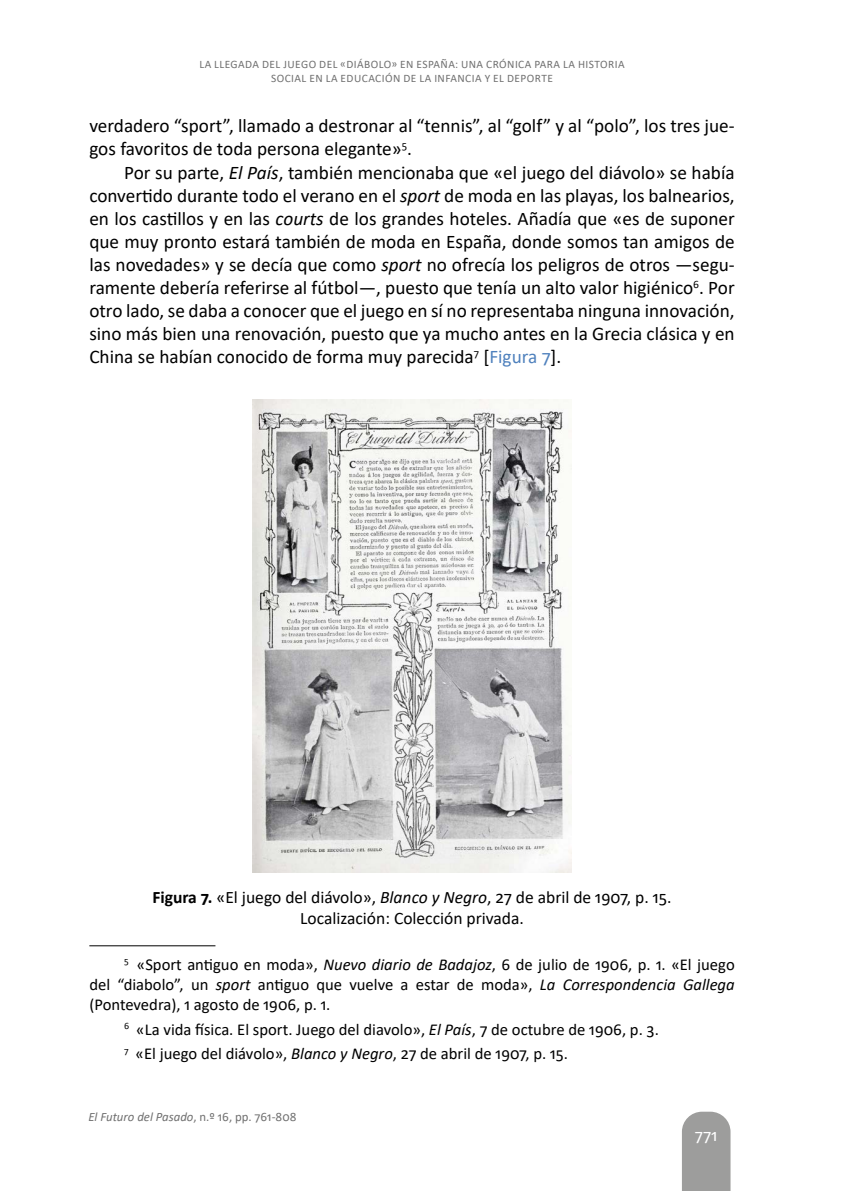
<style>
.page{position:relative;width:844px;height:1191px;background:#fff}
.page>*{position:absolute;margin:0;border:0;box-sizing:border-box;transform-origin:0 0}
.t1{font:19.25px/23.1px "Calibri";color:#000}
.t2{font:17.5px/21px "Calibri";color:#000;text-align:center}
.t3{font:17.5px "Calibri";color:#fff}
.t4{font:16.62px/19.9px "Calibri";color:#000;text-align:justify}
.t5{font:italic 12.78px "Calibri";color:#707070}
.t6{font:11.38px/13.7px "Calibri";letter-spacing:.04em;color:#707070;text-align:center}
.s1{font-style:italic}
.s2{color:#4f81bd}
.s3{font-weight:700}
.s4{font-style:normal}
</style>
<div class="page">
<svg style="left:682px;top:1111px;width:49px;height:80px;background:#a3a3a2"></svg>
<img style="left:252px;top:399px;width:319px;height:473px">
<hr style="left:89px;top:945px;width:126px;height:1px;background:#000">
<p class="t6" style="left:199px;top:57px;width:426px">LA LLEGADA DEL JUEGO DEL «DIÁBOLO» EN ESPAÑA: UNA CRÓNICA PARA LA HISTORIA<br>SOCIAL EN LA EDUCACIÓN DE LA INFANCIA Y EL DEPORTE</p>
<p class="t1" style="left:89px;top:114px;width:646px">verdadero “sport”, llamado a destronar al “tennis”, al “golf” y al “polo”, los tres jue&shy;gos favoritos de toda persona elegante»<sup>5</sup>.</p>
<p class="t1" style="left:89px;top:160px;width:646px;text-align:justify;text-indent:35px">Por su parte, <span class="s1">El País</span>, también mencionaba que «el juego del diávolo» se había convertido durante todo el verano en el <span class="s1">sport</span> de moda en las playas, los balnearios, en los castillos y en las <span class="s1">courts</span> de los grandes hoteles. Añadía que «es de suponer que muy pronto estará también de moda en España, donde somos tan amigos de las novedades» y se decía que como <span class="s1">sport</span> no ofrecía los peligros de otros —segu&shy;ramente debería referirse al fútbol—, puesto que tenía un alto valor higiénico<sup>6</sup>. Por otro lado, se daba a conocer que el juego en sí no representaba ninguna innovación, sino más bien una renovación, puesto que ya mucho antes en la Grecia clásica y en China se habían conocido de forma muy parecida<sup>7</sup> [<span class="s2">Figura 7</span>].</p>
<p class="t2" style="left:152px;top:886px;width:520px"><span class="s3">Figura 7.</span> «El juego del diávolo», <span class="s1">Blanco y Negro</span>, 27 de abril de 1907, p. 15.<br>Localización: Colección privada.</p>
<p class="t4" style="left:89px;top:953px;width:646px;text-indent:35px"><sup>5</sup> «Sport antiguo en moda», <span class="s1">Nuevo diario de Badajoz</span>, 6 de julio de 1906, p. 1. «El juego del “diabolo”, un <span class="s1">sport</span> antiguo que vuelve a estar de moda», <span class="s1">La Correspondencia Gallega </span>(Pontevedra), 1 agosto de 1906, p. 1.</p>
<p class="t4" style="left:124px;top:1016px;width:536px;line-height:24.8px"><sup>6</sup> «La vida física. El sport. Juego del diavolo», <span class="s1">El País</span>, 7 de octubre de 1906, p. 3.<br><sup>7</sup> «El juego del diávolo», <span class="s1">Blanco y Negro</span>, 27 de abril de 1907, p. 15.</p>
<p class="t5" style="left:88px;top:1107px;width:209px">El Futuro del Pasado<span class="s4">, n.º 16, pp. 761-808</span></p>
<p class="t3" style="left:694px;top:1123px;width:24px">771</p>
</div>
